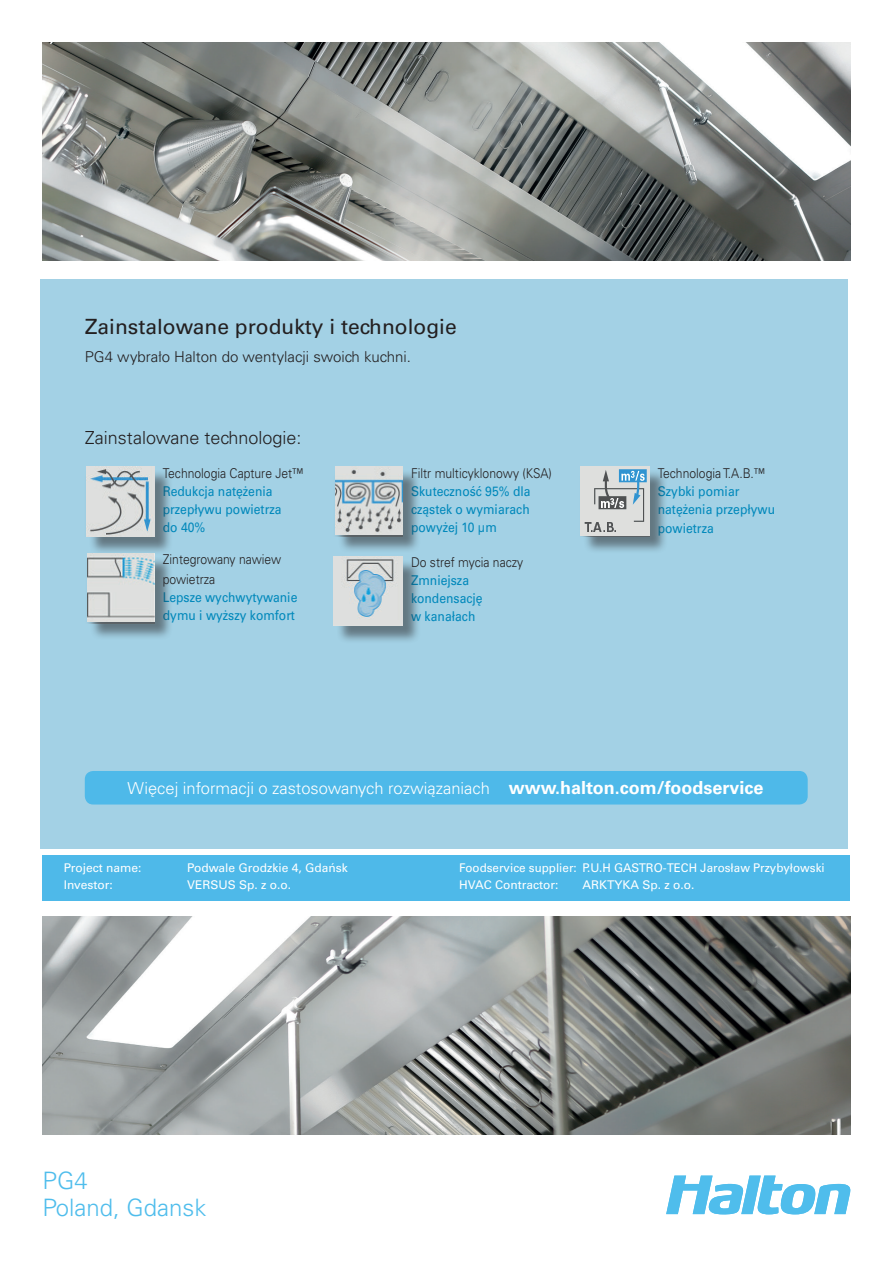
<style>
.page{position:relative;width:893px;height:1263px;background:#fff}
.page>*{position:absolute;margin:0;border:0;box-sizing:border-box;transform-origin:0 0}
.t1{font:300 24px/27px "Univers LT Std";color:#4fbdec}
.t2{font:21px "Univers LT Std";color:#231f20}
.t3{font:300 18px "Univers LT Std";color:#231f20}
.t4{font:300 16.5px "Univers LTCYR 45";color:#fff}
.t5{font:300 15px "Univers LT Std";color:#231f20}
.t6{font:13.5px/18px "Univers LTCYR 55 Roman";color:#08b;scale:.9 1}
.t7{font:300 13.5px/19.5px "Univers LTCYR 45";color:#231f20;scale:.9 1}
.t8{font:12px/16.5px "Univers LTCYR 55 Roman";color:#fff}
.s1{font-family:"Univers LTCYR 65";font-weight:700;font-size:18px}
</style>
<div class="page">
<svg style="left:666px;top:1175px;width:184px;height:39px"></svg>
<div style="left:40px;top:279px;width:808px;height:570px;background:#a3d1e5"></div>
<div style="left:88px;top:469px;width:85px;height:86px;background:#231f20;opacity:.5"></div>
<img style="left:86px;top:467px;width:68px;height:69px">
<div style="left:338px;top:469px;width:83px;height:84px;background:#231f20;opacity:.5"></div>
<div style="left:334px;top:467px;width:68px;height:69px;background:#57585a;opacity:.75"></div>
<img style="left:335px;top:467px;width:67px;height:68px">
<div style="left:583px;top:469px;width:85px;height:86px;background:#231f20;opacity:.5"></div>
<img style="left:581px;top:467px;width:68px;height:69px">
<div style="left:85px;top:771px;width:723px;height:33px;background:#4eb9e9;border-radius:9px"></div>
<div style="left:43px;top:855px;width:807px;height:45px;background:#4eb9e9"></div>
<img style="left:43px;top:43px;width:807px;height:217px">
<div style="left:336px;top:559px;width:85px;height:86px;background:#231f20;opacity:.5"></div>
<img style="left:334px;top:557px;width:68px;height:69px">
<div style="left:90px;top:556px;width:83px;height:84px;background:#231f20;opacity:.5"></div>
<div style="left:85px;top:554px;width:69px;height:69px;background:#57585a;opacity:.75"></div>
<img style="left:87px;top:554px;width:67px;height:67px">
<img style="left:43px;top:917px;width:807px;height:217px">
<h2 class="t2" style="left:85px;top:314px;width:373px">Zainstalowane produkty i technologie</h2>
<p class="t5" style="left:85px;top:348px;width:328px">PG4 wybrało Halton do wentylacji swoich kuchni.</p>
<h3 class="t3" style="left:85px;top:427px;width:218px">Zainstalowane technologie:</h3>
<p class="t7" style="left:163px;top:463px;width:158px">Technologia Capture Jet™</p>
<p class="t6" style="left:163px;top:481px;width:133px">Redukcja natężenia przepływu powietrza do 40%</p>
<p class="t7" style="left:163px;top:549px;width:133px">Zintegrowany nawiew powietrza</p>
<p class="t6" style="left:163px;top:587px;width:151px">Lepsze wychwytywanie dymu i wyższy komfort</p>
<p class="t7" style="left:411px;top:463px;width:158px">Filtr multicyklonowy (KSA)</p>
<p class="t6" style="left:411px;top:481px;width:134px;text-align:justify">Skuteczność 95% dla cząstek o wymiarach powyżej 10 μm</p>
<p class="t7" style="left:411px;top:552px;width:126px">Do stref mycia naczy</p>
<p class="t6" style="left:411px;top:571px;width:81px">Zmniejsza kondensację w kanałach</p>
<p class="t7" style="left:658px;top:463px;width:121px">Technologia T.A.B.™</p>
<p class="t6" style="left:658px;top:481px;width:132px">Szybki pomiar natężenia przepływu</p>
<p class="t6" style="left:658px;top:519px;width:64px">powietrza</p>
<p class="t4" style="left:128px;top:777px;width:637px">Więcej informacji o zastosowanych rozwiązaniach <span class="s1">www.halton.com/foodservice</span></p>
<p class="t8" style="left:64px;top:859px;width:79px">Project name:</p>
<p class="t8" style="left:187px;top:859px;width:162px">Podwale Grodzkie 4, Gdańsk</p>
<p class="t8" style="left:64px;top:876px;width:51px">Investor:</p>
<p class="t8" style="left:187px;top:876px;width:105px">VERSUS Sp. z o.o.</p>
<h1 class="t1" style="left:43px;top:1167px;width:166px">PG4<br>Poland, Gdansk</h1>
<p class="t8" style="left:459px;top:859px;width:367px">Foodservice supplier: P.U.H GASTRO-TECH Jarosław Przybyłowski<br>HVAC Contractor:</p>
<p class="t8" style="left:583px;top:876px;width:113px">ARKTYKA Sp. z o.o.</p>
</div>
